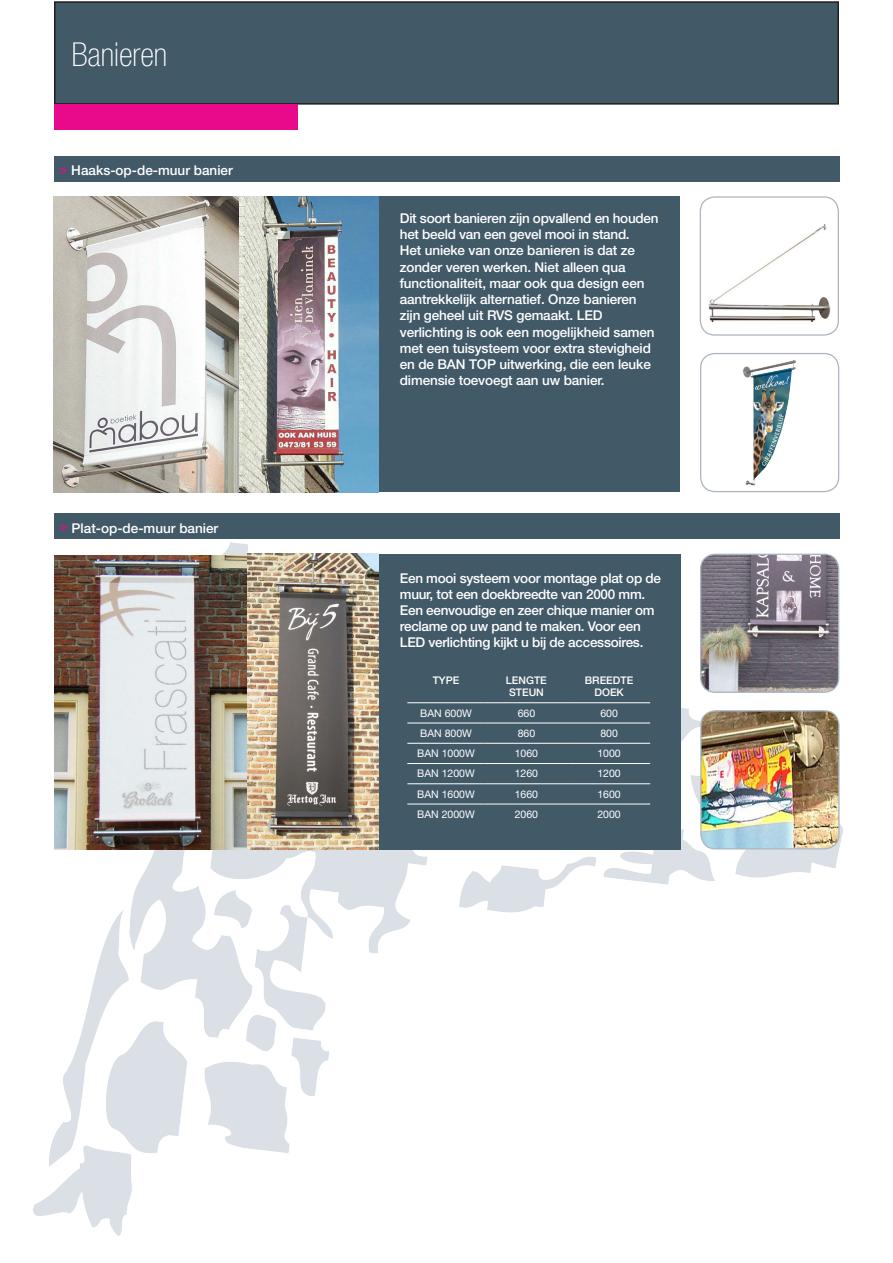
<style>
.page{position:relative;width:893px;height:1263px;background:#fff}
.page>*{position:absolute;margin:0;border:0;box-sizing:border-box;transform-origin:0 0}
.t1{font:100 condensed 33px "Helvetica Neue LT Std";color:#fff}
.t2{font:500 13.5px/16.2px "Helvetica Neue LT Std";letter-spacing:-.01em;color:#fff}
.t3{font:500 13.5px "Helvetica Neue LT Std";color:#e80a8b}
.t4{font:10.5px "Helvetica Neue LT Std";color:#fff}
.t5{font:500 10.5px/12.6px "Helvetica Neue LT Std";color:#fff;text-align:center}
</style>
<div class="page">
<div style="left:55px;top:2px;width:783px;height:102px;background:#425968"></div>
<div style="left:54px;top:1px;width:785px;height:104px;border:2px solid #231f20"></div>
<div style="left:54px;top:105px;width:244px;height:25px;background:#e80a8b"></div>
<img style="left:34px;top:542px;width:808px;height:693px">
<div style="left:378px;top:196px;width:302px;height:296px;background:#425968"></div>
<div style="left:378px;top:554px;width:303px;height:295px;background:#425968"></div>
<img style="left:54px;top:196px;width:185px;height:296px">
<img style="left:54px;top:556px;width:194px;height:293px">
<div style="left:54px;top:156px;width:785px;height:26px;background:#425968"></div>
<div style="left:54px;top:513px;width:786px;height:26px;background:#425968"></div>
<img style="left:239px;top:196px;width:139px;height:296px">
<img style="left:248px;top:554px;width:130px;height:295px">
<hr style="left:407px;top:702px;width:78px;height:1px;background:#fff">
<hr style="left:485px;top:702px;width:83px;height:1px;background:#fff">
<hr style="left:568px;top:702px;width:82px;height:1px;background:#fff">
<hr style="left:407px;top:723px;width:78px;height:1px;background:#fff">
<hr style="left:485px;top:723px;width:83px;height:1px;background:#fff">
<hr style="left:568px;top:723px;width:82px;height:1px;background:#fff">
<hr style="left:407px;top:743px;width:78px;height:1px;background:#fff">
<hr style="left:485px;top:743px;width:83px;height:1px;background:#fff">
<hr style="left:568px;top:743px;width:82px;height:1px;background:#fff">
<hr style="left:407px;top:763px;width:78px;height:1px;background:#fff">
<hr style="left:485px;top:763px;width:83px;height:1px;background:#fff">
<hr style="left:568px;top:763px;width:82px;height:1px;background:#fff">
<hr style="left:407px;top:783px;width:78px;height:1px;background:#fff">
<hr style="left:485px;top:783px;width:83px;height:1px;background:#fff">
<hr style="left:568px;top:783px;width:82px;height:1px;background:#fff">
<hr style="left:407px;top:804px;width:78px;height:1px;background:#fff">
<hr style="left:485px;top:804px;width:83px;height:1px;background:#fff">
<hr style="left:568px;top:804px;width:82px;height:1px;background:#fff">
<img style="left:707px;top:198px;width:124px;height:125px">
<div style="left:700px;top:196px;width:139px;height:140px;border:1px solid #abb6c0;border-radius:15px"></div>
<img style="left:701px;top:554px;width:138px;height:138px">
<div style="left:700px;top:554px;width:139px;height:139px;border:1px solid #abb6c0;border-radius:15px"></div>
<img style="left:743px;top:359px;width:53px;height:127px">
<div style="left:700px;top:353px;width:139px;height:139px;border:1px solid #abb6c0;border-radius:15px"></div>
<img style="left:701px;top:711px;width:138px;height:138px">
<div style="left:700px;top:710px;width:140px;height:139px;border:1px solid #abb6c0;border-radius:15px"></div>
<p class="t1" style="left:71px;top:36px;width:97px">Banieren</p>
<p class="t2" style="left:71px;top:162px;width:163px">Haaks-op-de-muur banier</p>
<p class="t3" style="left:59px;top:161px;width:10px">&gt;</p>
<p class="t2" style="left:72px;top:519px;width:148px">Plat-op-de-muur banier</p>
<p class="t3" style="left:60px;top:518px;width:10px">&gt;</p>
<p class="t2" style="left:400px;top:210px;width:260px">Dit soort banieren zijn opvallend en houden het beeld van een gevel mooi in stand.<br>Het unieke van onze banieren is dat ze zonder veren werken. Niet alleen qua functionaliteit, maar ook qua design een aantrekkelijk alternatief. Onze banieren zijn geheel uit RVS gemaakt. LED verlichting is ook een mogelijkheid samen met een tuisysteem voor extra stevigheid en de BAN TOP uitwerking, die een leuke dimensie toevoegt aan uw banier.</p>
<p class="t2" style="left:400px;top:569px;width:263px">Een mooi systeem voor montage plat op de muur, tot een doekbreedte van 2000 mm.<br>Een eenvoudige en zeer chique manier om reclame op uw pand te maken. Voor een LED verlichting kijkt u bij de accessoires.</p>
<p class="t5" style="left:506px;top:674px;width:43px">LENGTE</p>
<p class="t5" style="left:433px;top:674px;width:28px">TYPE</p>
<p class="t5" style="left:585px;top:674px;width:50px">BREEDTE<br>DOEK</p>
<p class="t4" style="left:600px;top:707px;width:19px">600</p>
<p class="t5" style="left:509px;top:686px;width:36px">STEUN</p>
<p class="t4" style="left:420px;top:707px;width:53px">BAN 600W</p>
<p class="t4" style="left:518px;top:707px;width:19px">660</p>
<p class="t4" style="left:420px;top:727px;width:53px">BAN 800W</p>
<p class="t4" style="left:518px;top:727px;width:19px">860</p>
<p class="t4" style="left:600px;top:727px;width:19px">800</p>
<p class="t4" style="left:417px;top:747px;width:59px">BAN 1000W</p>
<p class="t4" style="left:515px;top:747px;width:25px">1060</p>
<p class="t4" style="left:597px;top:747px;width:25px">1000</p>
<p class="t4" style="left:417px;top:767px;width:59px">BAN 1200W</p>
<p class="t4" style="left:515px;top:767px;width:25px">1260</p>
<p class="t4" style="left:597px;top:767px;width:25px">1200</p>
<p class="t4" style="left:417px;top:788px;width:59px">BAN 1600W</p>
<p class="t4" style="left:515px;top:788px;width:25px">1660</p>
<p class="t4" style="left:597px;top:788px;width:25px">1600</p>
<p class="t4" style="left:417px;top:808px;width:59px">BAN 2000W</p>
<p class="t4" style="left:515px;top:808px;width:25px">2060</p>
<p class="t4" style="left:597px;top:808px;width:25px">2000</p>
</div>
